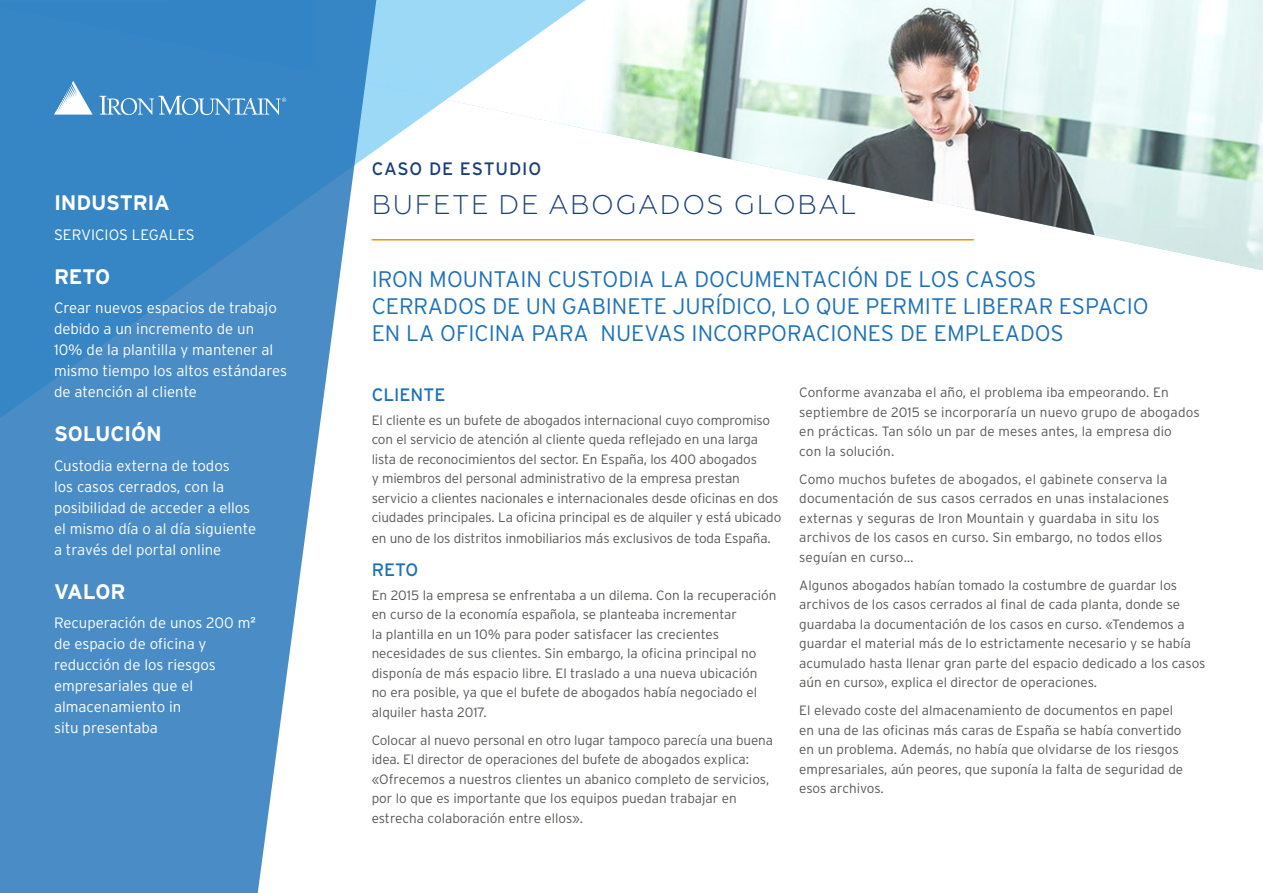
<style>
.page{position:relative;width:1263px;height:893px;background:#fff}
.page>*{position:absolute;margin:0;border:0;box-sizing:border-box;transform-origin:0 0}
.t1{font:300 27px "Geometria";letter-spacing:.06em;color:#193f76}
.t2{font:300 22.5px/27px "Interstate";color:#1d71b8}
.t3{font:700 21px "Interstate";letter-spacing:-.01em;color:#fff}
.t4{font:18px "Interstate";letter-spacing:.045em;color:#193f76}
.t5{font:18px "Interstate";color:#1d71b8}
.t6{font:300 15px/21px "Interstate";color:#fff}
.t7{font:300 13.5px/19.5px "Interstate";color:#575756}
.s1{font-family:"Arial";font-weight:400}
</style>
<div class="page">
<img style="left:598px;top:0;width:665px;height:271px">
<svg style="left:378px;top:0;width:220px;height:241px"></svg>
<svg style="left:0;top:0;width:378px;height:893px;fill:#4a8dc6"></svg>
<svg style="left:99px;top:96px;width:187px;height:19px;background:#66a2d2"></svg>
<svg style="left:54px;top:81px;width:39px;height:34px"></svg>
<hr style="left:372px;top:239px;width:602px;height:1px;background:#f39200">
<h3 class="t3" style="left:54px;top:190px;width:117px">INDUSTRIA</h3>
<p class="t6" style="left:54px;top:224px;width:142px">SERVICIOS LEGALES</p>
<h3 class="t3" style="left:54px;top:263px;width:58px">RETO</h3>
<p class="t6" style="left:54px;top:297px;width:235px">Crear nuevos espacios de trabajo debido a un incremento de un<br>10% de la plantilla y mantener al mismo tiempo los altos estándares de atención al cliente</p>
<h3 class="t3" style="left:54px;top:421px;width:109px">SOLUCIÓN</h3>
<p class="t6" style="left:54px;top:455px;width:204px">Custodia externa de todos<br>los casos cerrados, con la posibilidad de acceder a ellos el mismo día o al día siguiente a través del portal online</p>
<h3 class="t3" style="left:54px;top:578px;width:73px">VALOR</h3>
<p class="t6" style="left:54px;top:612px;width:203px">Recuperación de unos 200 m<span class="s1">² </span>de espacio de oficina y reducción de los riesgos empresariales que el almacenamiento in<br>situ presentaba</p>
<h3 class="t4" style="left:372px;top:159px;width:171px">CASO DE ESTUDIO</h3>
<h1 class="t1" style="left:372px;top:189px;width:486px">BUFETE DE ABOGADOS GLOBAL</h1>
<h2 class="t2" style="left:372px;top:265px;width:778px">IRON MOUNTAIN CUSTODIA LA DOCUMENTACIÓN DE LOS CASOS<br>CERRADOS DE UN GABINETE JURÍDICO, LO QUE PERMITE LIBERAR ESPACIO<br>EN LA OFICINA PARA NUEVAS INCORPORACIONES DE EMPLEADOS</h2>
<h3 class="t5" style="left:372px;top:385px;width:75px">CLIENTE</h3>
<p class="t7" style="left:372px;top:410px;width:411px">El cliente es un bufete de abogados internacional cuyo compromiso con el servicio de atención al cliente queda reflejado en una larga lista de reconocimientos del sector. En España, los 400 abogados<br>y miembros del personal administrativo de la empresa prestan servicio a clientes nacionales e internacionales desde oficinas en dos ciudades principales. La oficina principal es de alquiler y está ubicado</p>
<p class="t7" style="left:372px;top:529px;width:401px">en uno de los distritos inmobiliarios más exclusivos de toda España.</p>
<h3 class="t5" style="left:372px;top:559px;width:48px">RETO</h3>
<p class="t7" style="left:372px;top:585px;width:406px">En 2015 la empresa se enfrentaba a un dilema. Con la recuperación en curso de la economía española, se planteaba incrementar<br>la plantilla en un 10% para poder satisfacer las crecientes necesidades de sus clientes. Sin embargo, la oficina principal no disponía de más espacio libre. El traslado a una nueva ubicación<br>no era posible, ya que el bufete de abogados había negociado el alquiler hasta 2017.</p>
<p class="t7" style="left:372px;top:730px;width:403px">Colocar al nuevo personal en otro lugar tampoco parecía una buena idea. El director de operaciones del bufete de abogados explica: «Ofrecemos a nuestros clientes un abanico completo de servicios, por lo que es importante que los equipos puedan trabajar en estrecha colaboración entre ellos».</p>
<p class="t7" style="left:799px;top:383px;width:402px">Conforme avanzaba el año, el problema iba empeorando. En septiembre de 2015 se incorporaría un nuevo grupo de abogados en prácticas. Tan sólo un par de meses antes, la empresa dio<br>con la solución.</p>
<p class="t7" style="left:799px;top:469px;width:371px">Como muchos bufetes de abogados, el gabinete conserva la documentación de sus casos cerrados en unas instalaciones externas y seguras de Iron Mountain y guardaba in situ los archivos de los casos en curso. Sin embargo, no todos ellos seguían en curso…</p>
<p class="t7" style="left:799px;top:575px;width:408px">Algunos abogados habían tomado la costumbre de guardar los archivos de los casos cerrados al final de cada planta, donde se guardaba la documentación de los casos en curso. «Tendemos a guardar el material más de lo estrictamente necesario y se había acumulado hasta llenar gran parte del espacio dedicado a los casos aún en curso», explica el director de operaciones.</p>
<p class="t7" style="left:799px;top:701px;width:385px">El elevado coste del almacenamiento de documentos en papel en una de las oficinas más caras de España se había convertido en un problema. Además, no había que olvidarse de los riesgos empresariales, aún peores, que suponía la falta de seguridad de esos archivos.</p>
</div>
